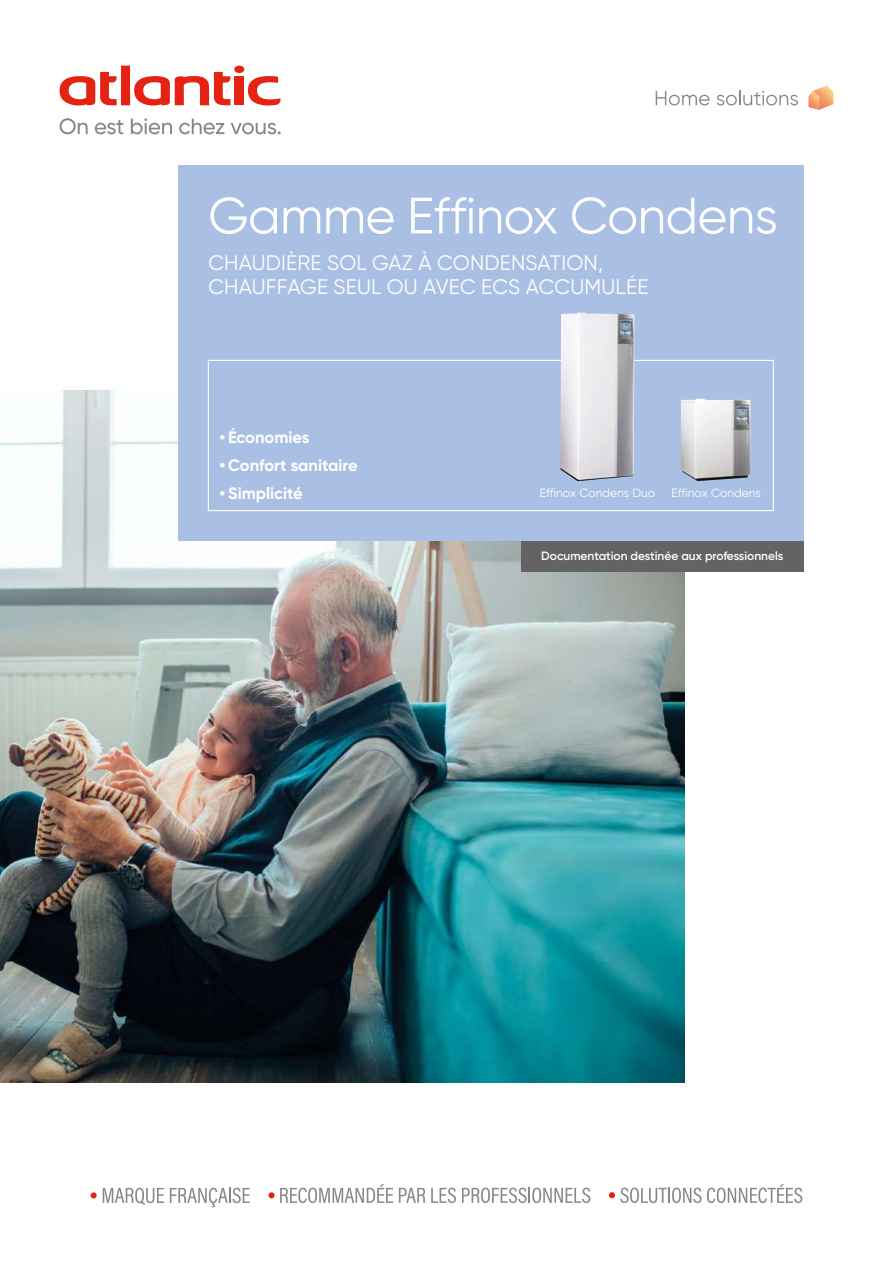
<style>
.page{position:relative;width:893px;height:1263px;background:#fff}
.page>*{position:absolute;margin:0;border:0;box-sizing:border-box;transform-origin:0 0}
.t1{font:51px "Gilroy";letter-spacing:-.01em;color:#fff}
.t2{font:21px/24px "Gilroy";letter-spacing:.01em;color:#fff}
.t3{font:700 16.5px "Gilroy";color:#fff}
.t4{font:600 12px "Gilroy";color:#fff}
.t5{font:12px "Gilroy";color:#fff}
</style>
<div class="page">
<img style="left:0;top:391px;width:685px;height:691px">
<div style="left:179px;top:165px;width:625px;height:376px;background:#a9bfe4"></div>
<svg style="left:60px;top:118px;width:28px;height:16px"></svg>
<svg style="left:95px;top:120px;width:28px;height:15px"></svg>
<svg style="left:131px;top:118px;width:41px;height:16px"></svg>
<svg style="left:179px;top:118px;width:45px;height:16px"></svg>
<svg style="left:231px;top:123px;width:50px;height:11px"></svg>
<svg style="left:59px;top:65px;width:222px;height:41px"></svg>
<svg style="left:656px;top:91px;width:54px;height:14px"></svg>
<svg style="left:717px;top:90px;width:81px;height:16px"></svg>
<svg style="left:809px;top:86px;width:24px;height:24px"></svg>
<svg style="left:280px;top:1184px;width:113px;height:19px"></svg>
<svg style="left:399px;top:1188px;width:26px;height:15px"></svg>
<svg style="left:431px;top:1187px;width:25px;height:16px"></svg>
<svg style="left:462px;top:1187px;width:128px;height:16px"></svg>
<div style="left:268px;top:1192px;width:7px;height:6px;background:#e42313;border-radius:50%"></div>
<svg style="left:103px;top:1188px;width:61px;height:17px"></svg>
<svg style="left:170px;top:1188px;width:80px;height:19px"></svg>
<svg style="left:91px;top:1192px;width:6px;height:6px"></svg>
<svg style="left:707px;top:1184px;width:95px;height:19px"></svg>
<svg style="left:609px;top:1187px;width:92px;height:16px"></svg>
<div style="left:208px;top:360px;width:566px;height:151px;border:1px solid #fff"></div>
<div style="left:521px;top:541px;width:283px;height:30px;background:#646363"></div>
<img style="left:681px;top:399px;width:69px;height:82px">
<img style="left:560px;top:312px;width:75px;height:169px">
<h1 class="t1" style="left:208px;top:184px;width:571px">Gamme Effinox Condens</h1>
<p class="t2" style="left:208px;top:251px;width:442px">CHAUDIÈRE SOL GAZ À CONDENSATION,<br>CHAUFFAGE SEUL OU AVEC ECS ACCUMULÉE</p>
<p class="t3" style="left:220px;top:427px;width:91px">• Économies</p>
<p class="t3" style="left:220px;top:455px;width:140px">• Confort sanitaire</p>
<p class="t3" style="left:220px;top:483px;width:85px">• Simplicité</p>
<p class="t5" style="left:540px;top:485px;width:117px">Effinox Condens Duo</p>
<p class="t5" style="left:671px;top:485px;width:91px">Effinox Condens</p>
<p class="t4" style="left:541px;top:549px;width:244px">Documentation destinée aux professionnels</p>
</div>
